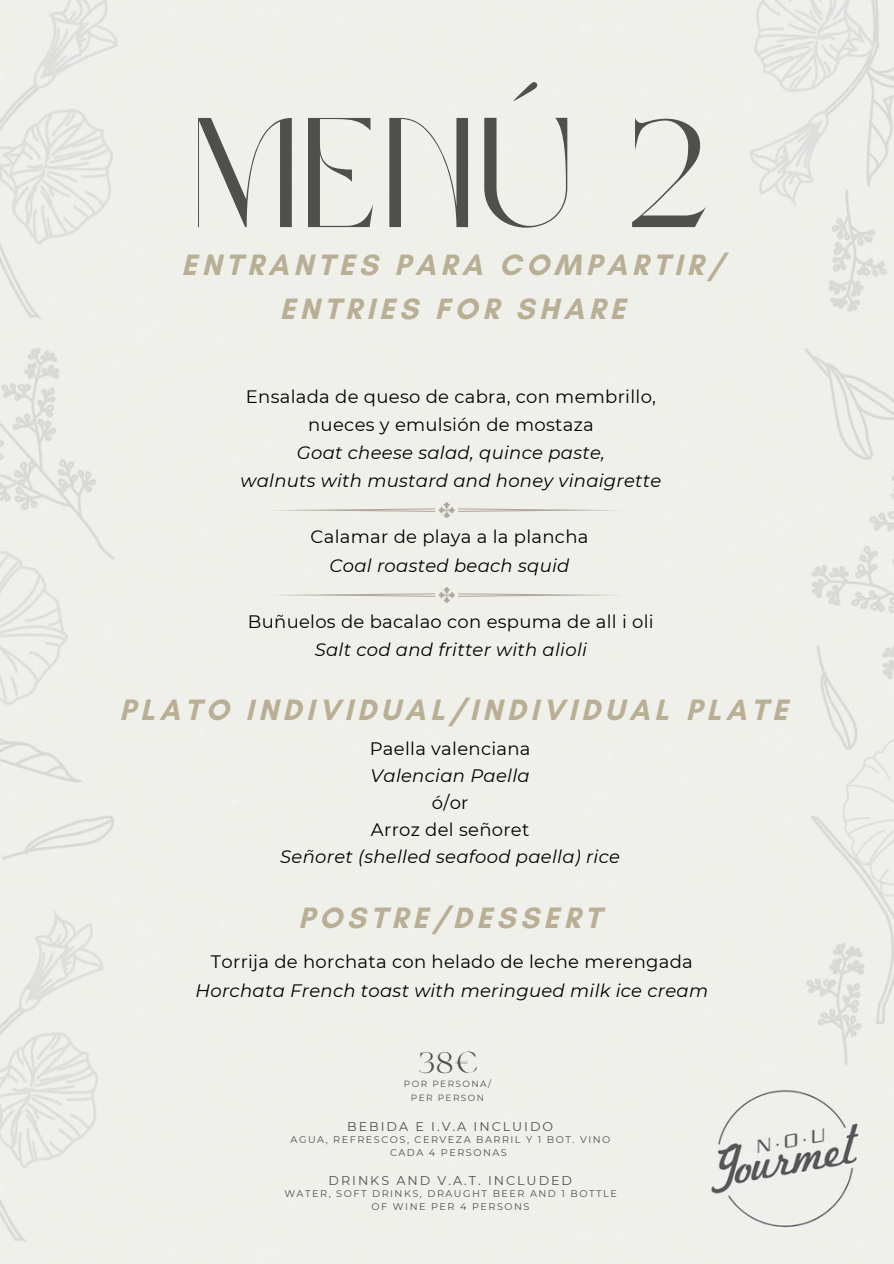
<style>
.page{position:relative;width:894px;height:1264px;background:#fff}
.page>*{position:absolute;margin:0;border:0;box-sizing:border-box;transform-origin:0 0}
.t1{font:154.5px "Brown Sugar";color:#4f4f4d}
.t2{font:700 30px/43.8px "Glacial Indifference";letter-spacing:.155em;color:#b9af94;text-align:center}
.t3{font:30px "Brown Sugar";color:#4f4f4d}
.t4{font:italic 18px/27px "Montserrat";letter-spacing:.015em;color:#000;text-align:center}
.t5{font:18px/28.2px "Montserrat";letter-spacing:.015em;color:#000;text-align:center}
.t6{font:12.75px "Montserrat";letter-spacing:.155em;color:#4f4f4d}
.t7{font:9.75px/12.3px "Montserrat";letter-spacing:.155em;color:#4f4f4d;text-align:center}
.t8{font:9px "Montserrat";letter-spacing:.155em;color:#4f4f4d}
.s1{font-style:normal}
.s2{font-style:italic}
</style>
<div class="page">
<div style="left:0;top:0;width:893px;height:1263px;background:#f0f0eb"></div>
<svg style="left:269px;top:502px;width:354px;height:16px;background:#e9e8e3"></svg>
<svg style="left:269px;top:587px;width:354px;height:15px;background:#e8e8e2"></svg>
<h1 class="t1" style="left:193px;top:111px;width:520px">MENÚ 2</h1>
<h1 class="t2" style="left:181px;top:243px;width:543px">ENTRANTES PARA COMPARTIR/<br>ENTRIES FOR SHARE</h1>
<h3 class="t4" style="left:240px;top:382px;width:422px;line-height:28.2px"><span class="s1">Ensalada de queso de cabra, con membrillo, nueces y emulsión de mostaza<br></span>Goat cheese salad, quince paste,<br>walnuts with mustard and honey vinaigrette</h3>
<p class="t5" style="left:310px;top:523px;width:279px">Calamar de playa a la plancha<br><span class="s2">Coal roasted beach squid</span></p>
<h3 class="t5" style="left:248px;top:607px;width:407px">Buñuelos de bacalao con espuma de all i oli<br><span class="s2">Salt cod and fritter with alioli</span></h3>
<h1 class="t2" style="left:119px;top:687px;width:669px">PLATO INDIVIDUAL/INDIVIDUAL PLATE</h1>
<h2 class="t4" style="left:280px;top:735px;width:341px"><span class="s1">Paella valenciana<br></span>Valencian Paella<br><span class="s1">ó/or<br>Arroz del señoret<br></span>Señoret (shelled seafood paella) rice</h2>
<h3 class="t2" style="left:298px;top:895px;width:304px">POSTRE/DESSERT</h3>
<h3 class="t4" style="left:195px;top:946px;width:514px;line-height:29.2px"><span class="s1">Torrija de horchata con helado de leche merengada<br></span>Horchata French toast with meringued milk ice cream</h3>
<p class="t3" style="left:417px;top:1050px;width:61px">38€</p>
<p class="t8" style="left:404px;top:1078px;width:88px">POR PERSONA/</p>
<p class="t8" style="left:411px;top:1091px;width:75px">PER PERSON</p>
<h3 class="t6" style="left:347px;top:1118px;width:207px">BEBIDA E I.V.A INCLUIDO</h3>
<p class="t7" style="left:290px;top:1133px;width:321px">AGUA, REFRESCOS, CERVEZA BARRIL Y 1 BOT. VINO<br>CADA 4 PERSONAS</p>
<p class="t6" style="left:328px;top:1172px;width:245px">DRINKS AND V.A.T. INCLUDED</p>
<p class="t7" style="left:284px;top:1187px;width:334px">WATER, SOFT DRINKS, DRAUGHT BEER AND 1 BOTTLE<br>OF WINE PER 4 PERSONS</p>
</div>
